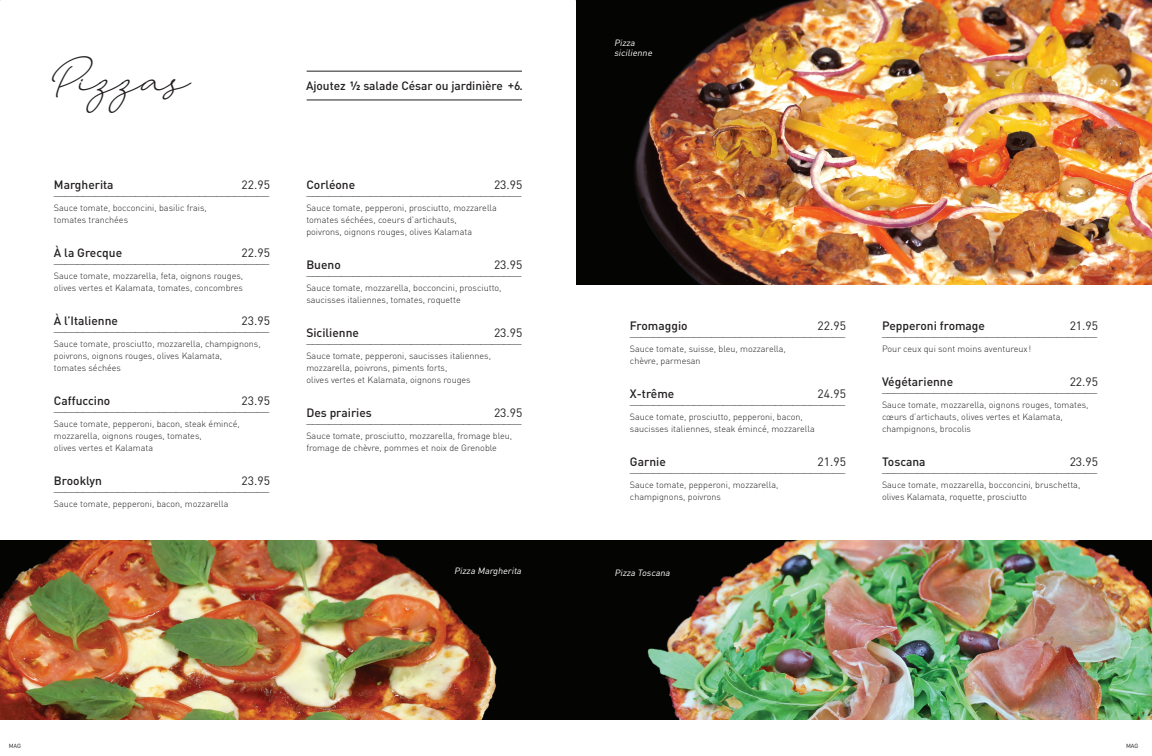
<style>
.page{position:relative;width:1152px;height:756px;background:#fff}
.page>*{position:absolute;margin:0;border:0;box-sizing:border-box;transform-origin:0 0}
.t1{font:22px "Larianti";color:#231f20}
.t2{font:300 12px "DIN Pro";color:#231f20}
.t3{font:500 12px "DIN Pro";color:#231f20}
.t4{font:12px "DIN Pro";color:#231f20}
.t5{font:300 9px/12px "DIN Pro";color:#231f20}
.t6{font:italic 9px/10px "DIN Pro";color:#fff}
.t7{font:6px "DIN Pro";letter-spacing:.005em;color:#231f20}
.s1{font-weight:700}
</style>
<div class="page">
<hr style="left:307px;top:100px;width:215px;height:1px;background:#231f20">
<hr style="left:307px;top:71px;width:215px;height:1px;background:#231f20">
<img style="left:0;top:540px;width:564px;height:180px">
<img style="left:564px;top:540px;width:588px;height:180px">
<img style="left:576px;top:0;width:576px;height:284px">
<h1 class="t1" style="left:47px;top:69px;width:142px">Pizza s</h1>
<h2 class="t3" style="left:54px;top:177px;width:61px">Margherita</h2>
<h2 class="t4" style="left:242px;top:177px;width:30px">22.95</h2>
<h2 class="t2" style="left:54px;top:183px;width:217px">_____________________________________</h2>
<p class="t5" style="left:54px;top:202px;width:154px">Sauce tomate, bocconcini, basilic frais, tomates tranchées</p>
<h2 class="t3" style="left:54px;top:245px;width:70px">À la Grecque</h2>
<h2 class="t4" style="left:242px;top:245px;width:30px">22.95</h2>
<h2 class="t2" style="left:54px;top:251px;width:217px">_____________________________________</h2>
<p class="t5" style="left:54px;top:270px;width:191px">Sauce tomate, mozzarella, feta, oignons rouges, olives vertes et Kalamata, tomates, concombres</p>
<h2 class="t3" style="left:54px;top:313px;width:66px">À l’Italienne</h2>
<h2 class="t4" style="left:242px;top:313px;width:30px">23.95</h2>
<h2 class="t2" style="left:54px;top:319px;width:217px">_____________________________________</h2>
<p class="t5" style="left:54px;top:338px;width:208px">Sauce tomate, prosciutto, mozzarella, champignons, poivrons, oignons rouges, olives Kalamata,<br>tomates séchées</p>
<h2 class="t3" style="left:54px;top:393px;width:58px">Caffuccino</h2>
<h2 class="t4" style="left:242px;top:393px;width:30px">23.95</h2>
<h2 class="t2" style="left:54px;top:399px;width:217px">_____________________________________</h2>
<p class="t5" style="left:54px;top:418px;width:187px">Sauce tomate, pepperoni, bacon, steak émincé, mozzarella, oignons rouges, tomates,<br>olives vertes et Kalamata</p>
<h2 class="t3" style="left:54px;top:473px;width:50px">Brooklyn</h2>
<h2 class="t4" style="left:242px;top:473px;width:30px">23.95</h2>
<h2 class="t2" style="left:54px;top:479px;width:217px">_____________________________________</h2>
<p class="t5" style="left:54px;top:498px;width:176px">Sauce tomate, pepperoni, bacon, mozzarella</p>
<h2 class="t3" style="left:306px;top:78px;width:218px">Ajoutez <span class="s1">½</span> salade César ou jardinière +6.</h2>
<h2 class="t3" style="left:306px;top:177px;width:50px">Corléone</h2>
<h2 class="t4" style="left:494px;top:177px;width:30px">23.95</h2>
<h2 class="t2" style="left:306px;top:183px;width:217px">_____________________________________</h2>
<p class="t5" style="left:306px;top:202px;width:192px">Sauce tomate, pepperoni, prosciutto, mozzarella tomates séchées, coeurs d’artichauts,<br>poivrons, oignons rouges, olives Kalamata</p>
<h2 class="t3" style="left:306px;top:257px;width:36px">Bueno</h2>
<h2 class="t4" style="left:494px;top:257px;width:30px">23.95</h2>
<h2 class="t2" style="left:306px;top:263px;width:217px">_____________________________________</h2>
<p class="t5" style="left:306px;top:282px;width:197px">Sauce tomate, mozzarella, bocconcini, prosciutto, saucisses italiennes, tomates, roquette</p>
<h2 class="t3" style="left:306px;top:325px;width:54px">Sicilienne</h2>
<h2 class="t4" style="left:494px;top:325px;width:30px">23.95</h2>
<h2 class="t2" style="left:306px;top:331px;width:217px">_____________________________________</h2>
<p class="t5" style="left:306px;top:350px;width:186px">Sauce tomate, pepperoni, saucisses italiennes, mozzarella, poivrons, piments forts,<br>olives vertes et Kalamata, oignons rouges</p>
<h2 class="t3" style="left:306px;top:405px;width:67px">Des prairies</h2>
<h2 class="t4" style="left:494px;top:405px;width:30px">23.95</h2>
<h2 class="t2" style="left:306px;top:411px;width:217px">_____________________________________</h2>
<p class="t5" style="left:306px;top:430px;width:207px">Sauce tomate, prosciutto, mozzarella, fromage bleu, fromage de chèvre, pommes et noix de Grenoble</p>
<p class="t6" style="left:454px;top:565px;width:71px">Pizza Margherita</p>
<p class="t6" style="left:614px;top:37px;width:42px">Pizza sicilienne</p>
<h2 class="t3" style="left:630px;top:318px;width:59px">Fromaggio</h2>
<h2 class="t4" style="left:818px;top:318px;width:30px">22.95</h2>
<h2 class="t2" style="left:630px;top:324px;width:217px">_____________________________________</h2>
<p class="t5" style="left:630px;top:342px;width:157px">Sauce tomate, suisse, bleu, mozzarella, chèvre, parmesan</p>
<h2 class="t3" style="left:630px;top:386px;width:46px">X-trême</h2>
<h2 class="t4" style="left:818px;top:386px;width:30px">24.95</h2>
<h2 class="t2" style="left:630px;top:392px;width:217px">_____________________________________</h2>
<p class="t5" style="left:630px;top:410px;width:186px">Sauce tomate, prosciutto, pepperoni, bacon, saucisses italiennes, steak émincé, mozzarella</p>
<h2 class="t3" style="left:630px;top:454px;width:37px">Garnie</h2>
<h2 class="t4" style="left:818px;top:454px;width:30px">21.95</h2>
<h2 class="t2" style="left:630px;top:460px;width:217px">_____________________________________</h2>
<p class="t5" style="left:630px;top:478px;width:150px">Sauce tomate, pepperoni, mozzarella, champignons, poivrons</p>
<p class="t6" style="left:614px;top:568px;width:59px">Pizza Toscana</p>
<h2 class="t3" style="left:882px;top:318px;width:105px">Pepperoni fromage</h2>
<h2 class="t4" style="left:1070px;top:318px;width:30px">21.95</h2>
<h2 class="t2" style="left:882px;top:324px;width:217px">_____________________________________</h2>
<p class="t5" style="left:882px;top:342px;width:151px">Pour ceux qui sont moins aventureux !</p>
<h2 class="t3" style="left:882px;top:374px;width:73px">Végétarienne</h2>
<h2 class="t4" style="left:1070px;top:374px;width:30px">22.95</h2>
<h2 class="t2" style="left:882px;top:380px;width:217px">_____________________________________</h2>
<p class="t5" style="left:882px;top:398px;width:208px">Sauce tomate, mozzarella, oignons rouges, tomates, cœurs d’artichauts, olives vertes et Kalamata, champignons, brocolis</p>
<h2 class="t3" style="left:882px;top:454px;width:45px">Toscana</h2>
<h2 class="t4" style="left:1070px;top:454px;width:30px">23.95</h2>
<h2 class="t2" style="left:882px;top:460px;width:217px">_____________________________________</h2>
<p class="t5" style="left:882px;top:478px;width:200px">Sauce tomate, mozzarella, bocconcini, bruschetta, olives Kalamata, roquette, prosciutto</p>
<p class="t7" style="left:9px;top:742px;width:14px">MAG</p>
<p class="t7" style="left:1126px;top:742px;width:14px">MAG</p>
</div>
